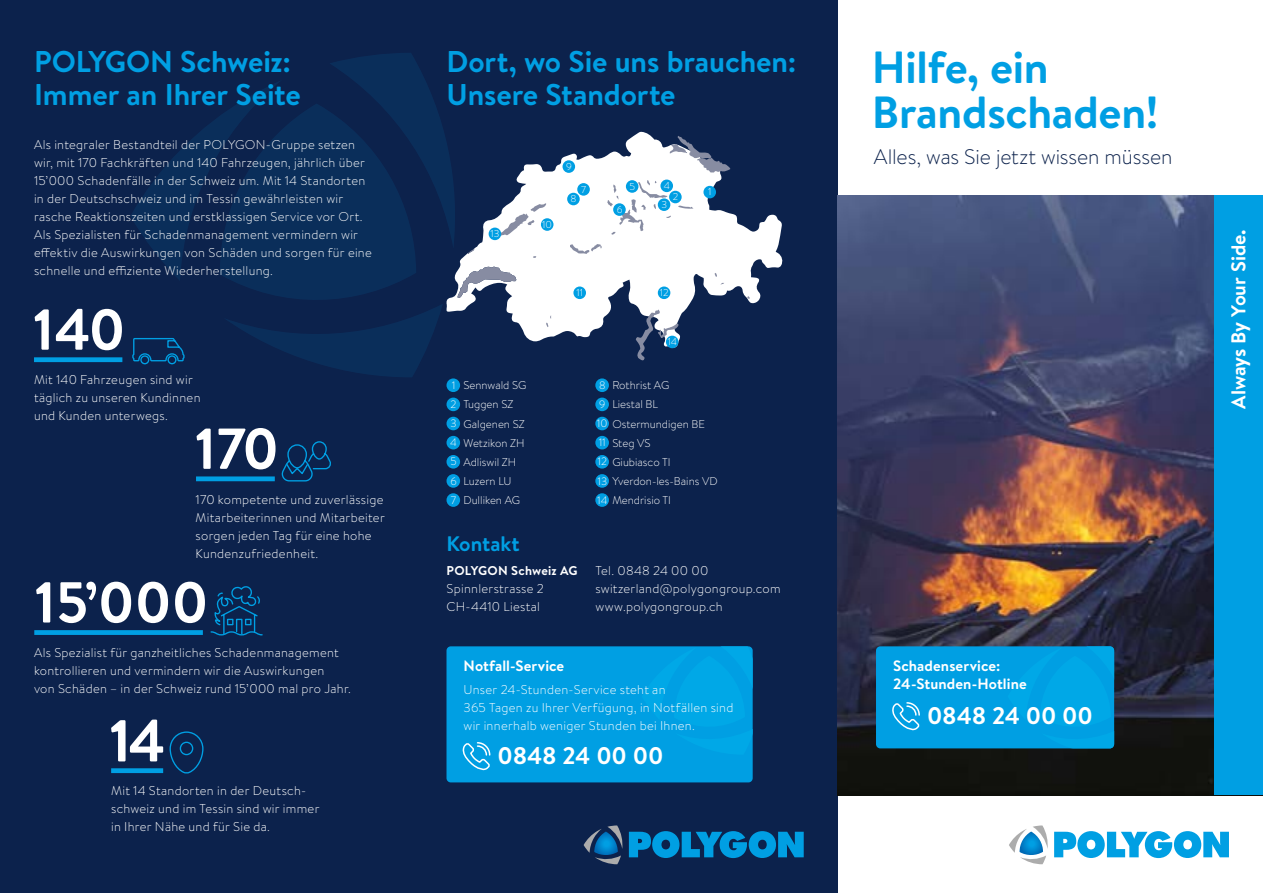
<style>
.page{position:relative;width:1263px;height:893px;background:#fff}
.page>*{position:absolute;margin:0;border:0;box-sizing:border-box;transform-origin:0 0}
.t1{font:700 57.6px "Brandon Text";color:#fff}
.t2{font:700 45px/45px "Brandon Text";letter-spacing:-.005em;color:#009fe3}
.t3{font:700 30px/33px "Brandon Text";letter-spacing:-.005em;color:#009fe3}
.t4{font:700 24px "Brandon Text";letter-spacing:-.005em;color:#fff}
.t5{font:300 21px "Brandon Text";letter-spacing:-.005em;color:#0c224c}
.t6{font:700 21px "Brandon Text";color:#009fe3}
.t7{font:700 20.1px "Brandon Text";letter-spacing:-.005em;color:#fff}
.t8{font:700 15px/18px "Brandon Text";letter-spacing:.005em;color:#fff}
.t9{font:300 12.75px/18px "Brandon Text";letter-spacing:.025em;color:#fff}
.t10{font:700 12.75px "Brandon Text";letter-spacing:.02em;color:#fff}
.t11{font:300 11.25px/19.2px "Brandon Text";color:#fff}
.t12{font:300 10.8px/19.2px "Brandon Text";color:#fff}
.t13{font:300 9.9px "Brandon Text";color:#fff}
.s1{font-size:10.8px}
</style>
<div class="page">
<div style="left:0;top:0;width:838px;height:893px;background:#0c224c"></div>
<svg style="left:131px;top:53px;width:315px;height:324px"></svg>
<svg style="left:219px;top:103px;width:197px;height:207px"></svg>
<img style="left:838px;top:196px;width:376px;height:599px">
<div style="left:1214px;top:196px;width:49px;height:599px;background:#009fe3"></div>
<svg style="left:584px;top:825px;width:39px;height:39px"></svg>
<svg style="left:629px;top:831px;width:175px;height:27px"></svg>
<svg style="left:1009px;top:825px;width:39px;height:39px"></svg>
<svg style="left:1054px;top:831px;width:175px;height:27px"></svg>
<svg style="left:169px;top:731px;width:35px;height:43px"></svg>
<div style="left:34px;top:630px;width:169px;height:5px;background:#009fe3"></div>
<svg style="left:210px;top:586px;width:53px;height:50px"></svg>
<div style="left:34px;top:357px;width:88px;height:5px;background:#009fe3"></div>
<svg style="left:131px;top:337px;width:55px;height:28px"></svg>
<div style="left:196px;top:476px;width:79px;height:5px;background:#009fe3"></div>
<svg style="left:281px;top:441px;width:50px;height:41px"></svg>
<div style="left:446px;top:378px;width:14px;height:14px;background:#009fe3;border-radius:50%"></div>
<div style="left:446px;top:398px;width:14px;height:13px;background:#009fe3;border-radius:50%"></div>
<div style="left:446px;top:417px;width:14px;height:13px;background:#009fe3;border-radius:50%"></div>
<div style="left:446px;top:436px;width:14px;height:13px;background:#009fe3;border-radius:50%"></div>
<div style="left:446px;top:455px;width:14px;height:14px;background:#009fe3;border-radius:50%"></div>
<div style="left:446px;top:474px;width:14px;height:14px;background:#009fe3;border-radius:50%"></div>
<div style="left:446px;top:493px;width:14px;height:14px;background:#009fe3;border-radius:50%"></div>
<div style="left:595px;top:378px;width:14px;height:14px;background:#009fe3;border-radius:50%"></div>
<div style="left:595px;top:398px;width:14px;height:13px;background:#009fe3;border-radius:50%"></div>
<div style="left:595px;top:417px;width:14px;height:13px;background:#009fe3;border-radius:50%"></div>
<div style="left:595px;top:436px;width:14px;height:13px;background:#009fe3;border-radius:50%"></div>
<div style="left:595px;top:455px;width:14px;height:14px;background:#009fe3;border-radius:50%"></div>
<div style="left:595px;top:474px;width:14px;height:14px;background:#009fe3;border-radius:50%"></div>
<div style="left:595px;top:493px;width:14px;height:14px;background:#009fe3;border-radius:50%"></div>
<div style="left:876px;top:646px;width:238px;height:102px;background:#009fe3;border-radius:4px"></div>
<svg style="left:1008px;top:646px;width:106px;height:102px"></svg>
<svg style="left:892px;top:702px;width:28px;height:29px"></svg>
<div style="left:446px;top:646px;width:307px;height:136px;background:#009fe3;border-radius:4px"></div>
<svg style="left:642px;top:646px;width:111px;height:109px"></svg>
<svg style="left:462px;top:742px;width:29px;height:29px"></svg>
<div style="left:111px;top:768px;width:52px;height:5px;background:#009fe3"></div>
<svg style="left:111px;top:720px;width:52px;height:41px"></svg>
<svg style="left:446px;top:132px;width:337px;height:210px;fill:#fff"></svg>
<svg style="left:457px;top:267px;width:59px;height:31px"></svg>
<svg style="left:670px;top:136px;width:60px;height:36px"></svg>
<svg style="left:497px;top:203px;width:49px;height:34px;background:#dddfe5"></svg>
<svg style="left:570px;top:244px;width:32px;height:10px"></svg>
<svg style="left:678px;top:205px;width:15px;height:4px"></svg>
<svg style="left:714px;top:273px;width:3px;height:4px"></svg>
<svg style="left:607px;top:180px;width:64px;height:55px;background:#f0f1f4"></svg>
<svg style="left:468px;top:248px;width:6px;height:6px"></svg>
<svg style="left:636px;top:309px;width:43px;height:52px"></svg>
<svg style="left:546px;top:315px;width:5px;height:12px"></svg>
<div style="left:703px;top:186px;width:13px;height:12px;background:#009fe3;border-radius:50%"></div>
<div style="left:669px;top:191px;width:13px;height:12px;background:#009fe3;border-radius:50%"></div>
<div style="left:658px;top:198px;width:12px;height:13px;background:#009fe3;border-radius:50%"></div>
<div style="left:660px;top:180px;width:13px;height:12px;background:#009fe3;border-radius:50%"></div>
<div style="left:626px;top:180px;width:12px;height:13px;background:#009fe3;border-radius:50%"></div>
<div style="left:613px;top:203px;width:13px;height:13px;background:#009fe3;border-radius:50%"></div>
<div style="left:577px;top:183px;width:13px;height:13px;background:#009fe3;border-radius:50%"></div>
<div style="left:567px;top:193px;width:13px;height:12px;background:#009fe3;border-radius:50%"></div>
<div style="left:562px;top:160px;width:13px;height:13px;background:#009fe3;border-radius:50%"></div>
<div style="left:541px;top:218px;width:12px;height:13px;background:#009fe3;border-radius:50%"></div>
<div style="left:573px;top:286px;width:13px;height:13px;background:#009fe3;border-radius:50%"></div>
<div style="left:658px;top:286px;width:12px;height:13px;background:#009fe3;border-radius:50%"></div>
<div style="left:489px;top:228px;width:12px;height:12px;background:#009fe3;border-radius:50%"></div>
<div style="left:666px;top:336px;width:12px;height:12px;background:#009fe3;border-radius:50%"></div>
<h3 class="t3" style="left:34px;top:44px;width:268px">POLYGON Schweiz:<br>Immer an Ihrer Seite</h3>
<h3 class="t3" style="left:446px;top:44px;width:351px">Dort, wo Sie uns brauchen:<br>Unsere Standorte</h3>
<p class="t9" style="left:34px;top:135px;width:339px">Als integraler Bestandteil der POLYGON-Gruppe setzen wir, mit 170 Fachkräften und 140 Fahrzeugen, jährlich über 15’000 Schadenfälle in der Schweiz um. Mit 14 Standorten in der Deutschschweiz und im Tessin gewährleisten wir rasche Reaktionszeiten und erstklassigen Service vor Ort.<br>Als Spezialisten für Schadenmanagement vermindern wir effektiv die Auswirkungen von Schäden und sorgen für eine schnelle und effiziente Wiederherstellung.</p>
<h1 class="t1" style="left:33px;top:290px;width:94px">140</h1>
<p class="t9" style="left:34px;top:370px;width:168px">Mit 140 Fahrzeugen sind wir täglich zu unseren Kundinnen und Kunden unterwegs.</p>
<h1 class="t1" style="left:195px;top:409px;width:86px">170</h1>
<p class="t9" style="left:196px;top:490px;width:191px">170 kompetente und zuverlässige<br>Mitarbeiterinnen und Mitarbeiter sorgen jeden Tag für eine hohe<br>Kundenzufriedenheit.</p>
<h1 class="t1" style="left:34px;top:562px;width:176px">15’000</h1>
<p class="t9" style="left:34px;top:644px;width:318px">Als Spezialist für ganzheitliches Schadenmanagement kontrollieren und vermindern wir die Auswirkungen<br>von Schäden – in der Schweiz rund 15’000 mal pro Jahr.</p>
<p class="t9" style="left:111px;top:781px;width:210px">Mit 14 Standorten in der Deutsch&shy;schweiz und im Tessin sind wir immer in Ihrer Nähe und für Sie da.</p>
<p class="t13" style="left:490px;top:227px;width:11px">13</p>
<p class="t13" style="left:542px;top:218px;width:11px">10</p>
<p class="t13" style="left:566px;top:160px;width:7px">9</p>
<p class="t13" style="left:581px;top:183px;width:6px">7</p>
<p class="t13" style="left:571px;top:192px;width:7px">8</p>
<p class="t13" style="left:617px;top:203px;width:7px">6</p>
<p class="t13" style="left:629px;top:180px;width:7px">5</p>
<p class="t13" style="left:664px;top:179px;width:8px">4</p>
<p class="t13" style="left:673px;top:190px;width:7px">2</p>
<p class="t13" style="left:661px;top:198px;width:7px">3</p>
<p class="t13" style="left:576px;top:286px;width:8px">11</p>
<p class="t13" style="left:660px;top:286px;width:10px">12</p>
<p class="t13" style="left:668px;top:335px;width:11px">14</p>
<p class="t13" style="left:708px;top:185px;width:5px">1</p>
<p class="t12" style="left:450px;top:375px;width:8px">1<br>2<br>3<br>4<br>5<br>6<br>7</p>
<p class="t11" style="left:463px;top:375px;width:65px">Sennwald SG<br>Tuggen SZ<br>Galgenen SZ<br>Wetzikon ZH<br>Adliswil ZH<br>Luzern LU<br>Dulliken AG</p>
<p class="t12" style="left:599px;top:375px;width:8px">8<br>9</p>
<p class="t11" style="left:612px;top:375px;width:59px">Rothrist AG</p>
<p class="t11" style="left:612px;top:394px;width:47px">Liestal BL</p>
<p class="t11" style="left:597px;top:414px;width:110px"><span class="s1">10</span> Ostermundigen BE</p>
<p class="t11" style="left:612px;top:433px;width:40px">Steg VS</p>
<p class="t11" style="left:612px;top:452px;width:60px">Giubiasco TI</p>
<p class="t11" style="left:597px;top:471px;width:122px"><span class="s1">13</span> Yverdon-les-Bains VD</p>
<p class="t11" style="left:597px;top:490px;width:75px"><span class="s1">14</span> Mendrisio TI</p>
<p class="t12" style="left:597px;top:433px;width:11px">11<br>12</p>
<h3 class="t6" style="left:446px;top:529px;width:75px">Kontakt</h3>
<p class="t10" style="left:446px;top:561px;width:133px">POLYGON Schweiz AG</p>
<p class="t9" style="left:446px;top:579px;width:99px">Spinnlerstrasse 2<br>CH-4410 Liestal</p>
<p class="t9" style="left:595px;top:561px;width:187px">Tel. 0848 24 00 00 switzerland@polygongroup.com www.polygongroup.ch</p>
<p class="t8" style="left:463px;top:657px;width:102px">Notfall-Service</p>
<p class="t9" style="left:463px;top:680px;width:271px">Unser 24-Stunden-Service steht an<br>365 Tagen zu Ihrer Verfügung, in Notfällen sind wir innerhalb weniger Stunden bei Ihnen.</p>
<h3 class="t4" style="left:497px;top:739px;width:167px">0848 24 00 00</h3>
<h2 class="t2" style="left:872px;top:43px;width:288px">Hilfe, ein<br>Brandschaden!</h2>
<h3 class="t5" style="left:874px;top:142px;width:300px">Alles, was Sie jetzt wissen müssen</h3>
<h3 class="t7" style="left:1224px;top:409px;width:181px;rotate:-90deg">Always By Your Side.</h3>
<p class="t8" style="left:893px;top:657px;width:135px">Schadenservice:<br>24-Stunden-Hotline</p>
<h3 class="t4" style="left:927px;top:699px;width:167px">0848 24 00 00</h3>
</div>
